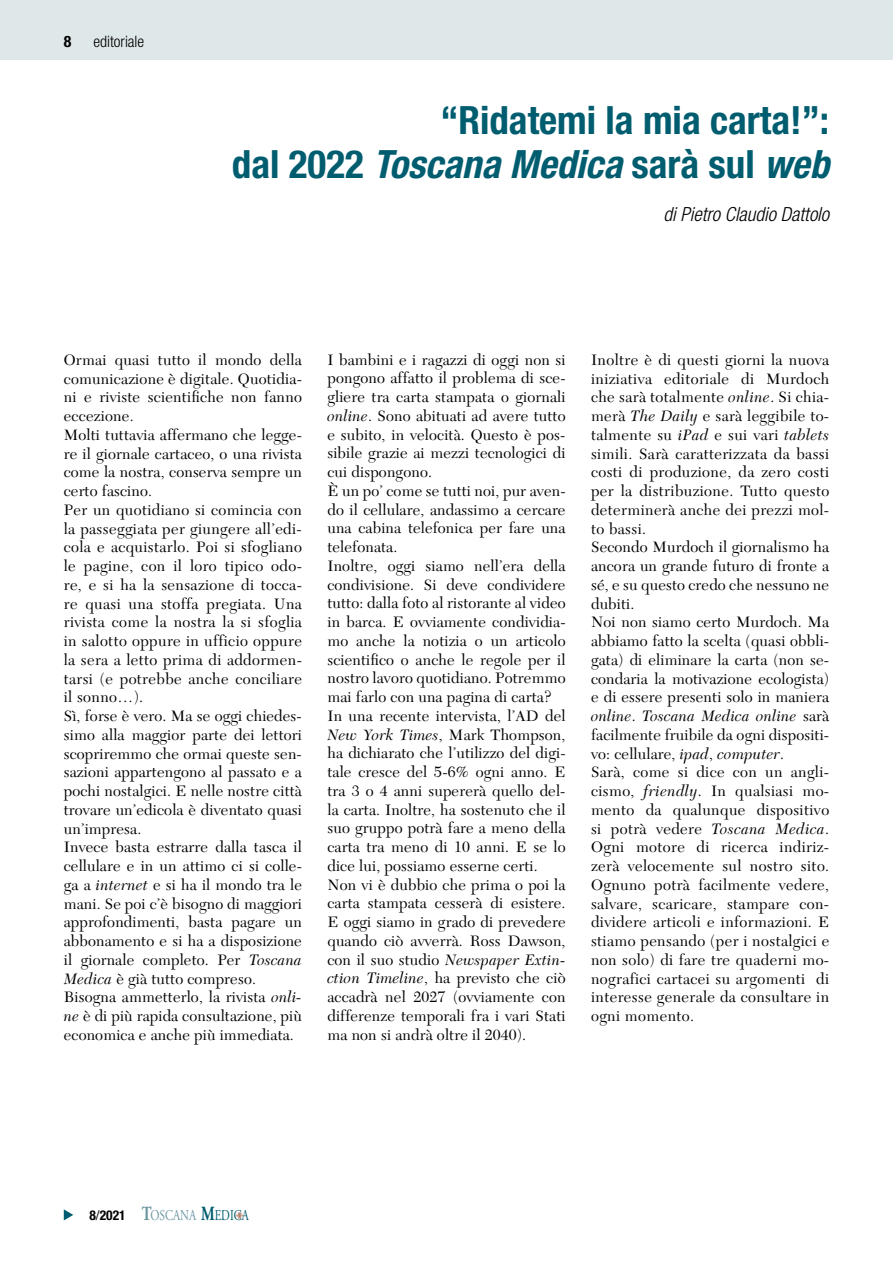
<style>
.page{position:relative;width:893px;height:1263px;background:#fff}
.page>*{position:absolute;margin:0;border:0;box-sizing:border-box;transform-origin:0 0}
.t1{font:700 condensed 39px/43.5px "Helvetica Neue LT Std";color:#005d6f;text-align:right}
.t2{font:italic 300 condensed 19.5px "Helvetica Neue LT Std";color:#000}
.t3{font:15.75px/18.8px "New Caledonia LT Std";letter-spacing:.01em;color:#000}
.t4{font:300 condensed 15.75px "Helvetica Neue LT Std";color:#000}
.t5{font:700 condensed 15.75px "Helvetica Neue LT Std";color:#000}
.t6{font:15px "Adobe Garamond Pro";color:#6c97a2;scale:.76 1}
.s1{font-style:italic}
.s2{font-family:"Helvetica Neue LT Std";font-weight:700;font-stretch:condensed;font-size:13.5px;color:#000}
.s3{font-family:"Helvetica Neue LT Std";font-stretch:condensed;font-size:13.5px;color:#000}
.s4{font-weight:700;font-size:20.1px}
.s5{font-weight:700;font-size:20.1px;color:#005d6f}
.s6{color:#005d6f}
</style>
<div class="page">
<svg style="left:64px;top:1209px;width:9px;height:11px"></svg>
<svg style="left:236px;top:1212px;width:6px;height:6px"></svg>
<div style="left:0;top:0;width:893px;height:60px;background:#dee8e9"></div>
<p class="t4" style="left:94px;top:32px;width:52px">editoriale</p>
<p class="t5" style="left:64px;top:32px;width:9px">8</p>
<p class="t4" style="left:94px;top:32px;width:49px">tes at na</p>
<h1 class="t1" style="left:232px;top:98px;width:599px">“Ridatemi la mia carta!”:<br>dal 2022 <span class="s1">Toscana Medica</span> sarà sul <span class="s1">web</span></h1>
<p class="t2" style="left:664px;top:203px;width:167px">di Pietro Claudio Dattolo</p>
<p class="t3" style="left:64px;top:351px;width:240px">Ormai quasi tutto il mondo della comunicazione è digitale. Quotidia&shy;ni e riviste scientifiche non fanno eccezione.<br>Molti tuttavia affermano che legge&shy;re il giornale cartaceo, o una rivista come la nostra, conserva sempre un certo fascino.<br>Per un quotidiano si comincia con la passeggiata per giungere all’edi&shy;cola e acquistarlo. Poi si sfogliano le pagine, con il loro tipico odo&shy;re, e si ha la sensazione di tocca&shy;re quasi una stoffa pregiata. Una rivista come la nostra la si sfoglia in salotto oppure in ufficio oppure la sera a letto prima di addormen&shy;tarsi (e potrebbe anche conciliare il sonno…).<br>Sì, forse è vero. Ma se oggi chiedes&shy;simo alla maggior parte dei lettori scopriremmo che ormai queste sen&shy;sazioni appartengono al passato e a pochi nostalgici. E nelle nostre città trovare un’edicola è diventato quasi un’impresa.<br>Invece basta estrarre dalla tasca il cellulare e in un attimo ci si colle&shy;ga a <span class="s1">internet</span> e si ha il mondo tra le mani. Se poi c’è bisogno di maggiori approfondimenti, basta pagare un abbonamento e si ha a disposizione il giornale completo. Per <span class="s1">Toscana<br>Medica</span> è già tutto compreso.<br>Bisogna ammetterlo, la rivista <span class="s1">onli&shy;ne</span> è di più rapida consultazione, più economica e anche più immediata.</p>
<p class="t3" style="left:327px;top:350px;width:240px">I bambini e i ragazzi di oggi non si pongono affatto il problema di sce&shy;gliere tra carta stampata o giornali <span class="s1">online</span>. Sono abituati ad avere tutto e subito, in velocità. Questo è pos&shy;sibile grazie ai mezzi tecnologici di cui dispongono.<br>È un po’ come se tutti noi, pur aven&shy;do il cellulare, andassimo a cercare una cabina telefonica per fare una telefonata.<br>Inoltre, oggi siamo nell’era della condivisione. Si deve condividere tutto: dalla foto al ristorante al video in barca. E ovviamente condividia&shy;mo anche la notizia o un articolo scientifico o anche le regole per il nostro lavoro quotidiano. Potremmo mai farlo con una pagina di carta?<br>In una recente intervista, l’AD del <span class="s1">New York Times</span>, Mark Thompson, ha dichiarato che l’utilizzo del digi&shy;tale cresce del 5-6% ogni anno. E tra 3 o 4 anni supererà quello del&shy;la carta. Inoltre, ha sostenuto che il suo gruppo potrà fare a meno della carta tra meno di 10 anni. E se lo dice lui, possiamo esserne certi.<br>Non vi è dubbio che prima o poi la carta stampata cesserà di esistere.<br>E oggi siamo in grado di prevedere quando ciò avverrà. Ross Dawson, con il suo studio <span class="s1">Newspaper Extin&shy;ction Timeline</span>, ha previsto che ciò accadrà nel 2027 (ovviamente con differenze temporali fra i vari Stati ma non si andrà oltre il 2040).</p>
<p class="t3" style="left:591px;top:351px;width:240px">Inoltre è di questi giorni la nuova iniziativa editoriale di Murdoch che sarà totalmente <span class="s1">online</span>. Si chia&shy;merà <span class="s1">The Daily</span> e sarà leggibile to&shy;talmente su <span class="s1">iPad</span> e sui vari <span class="s1">tablets </span>simili. Sarà caratterizzata da bassi costi di produzione, da zero costi per la distribuzione. Tutto questo determinerà anche dei prezzi mol&shy;to bassi.<br>Secondo Murdoch il giornalismo ha ancora un grande futuro di fronte a sé, e su questo credo che nessuno ne dubiti.<br>Noi non siamo certo Murdoch. Ma abbiamo fatto la scelta (quasi obbli&shy;gata) di eliminare la carta (non se&shy;condaria la motivazione ecologista) e di essere presenti solo in maniera <span class="s1">online</span>. <span class="s1">Toscana Medica online</span> sarà facilmente fruibile da ogni dispositi&shy;vo: cellulare, <span class="s1">ipad</span>, <span class="s1">computer</span>.<br>Sarà, come si dice con un angli&shy;cismo, <span class="s1">friendly</span>. In qualsiasi mo&shy;mento da qualunque dispositivo si potrà vedere <span class="s1">Toscana Medica</span>.<br>Ogni motore di ricerca indiriz&shy;zerà velocemente sul nostro sito.<br>Ognuno potrà facilmente vedere, salvare, scaricare, stampare con&shy;dividere articoli e informazioni. E stiamo pensando (per i nostalgici e non solo) di fare tre quaderni mo&shy;nografici cartacei su argomenti di interesse generale da consultare in ogni momento.</p>
<p class="t6" style="left:89px;top:1206px;width:211px"><span class="s2">8</span><span class="s3">/</span><span class="s2">2021</span> <span class="s4">T</span>OSCANA <span class="s5">M</span><span class="s6">EDICA</span></p>
</div>
